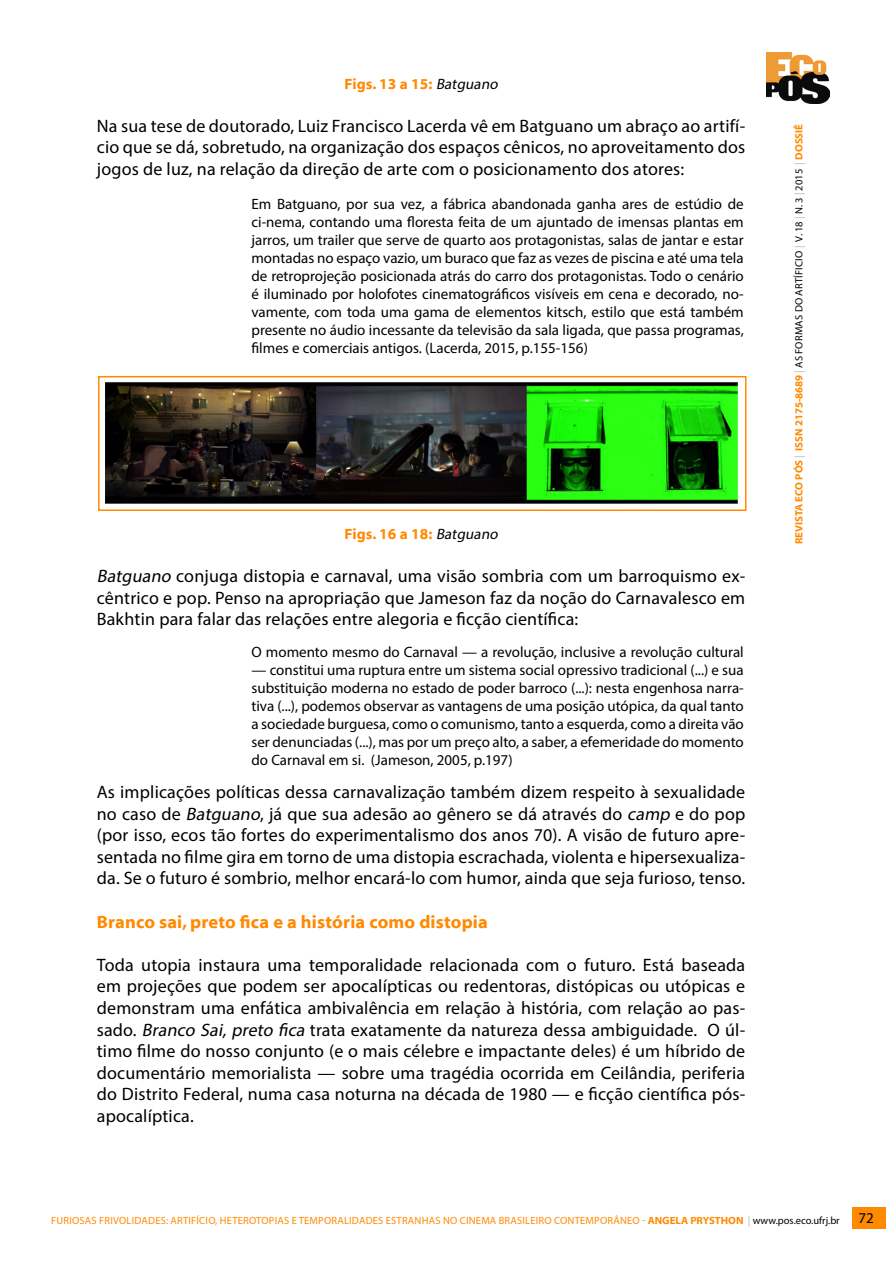
<style>
.page{position:relative;width:893px;height:1263px;background:#fff}
.page>*{position:absolute;margin:0;border:0;box-sizing:border-box;transform-origin:0 0}
.t1{font:18px/21.6px "Myriad Pro";letter-spacing:.01em;color:#000;text-align:justify}
.t2{font:18px "Myriad Bd Web";letter-spacing:.01em;color:#ff8900}
.t3{font:15px/18px "Myriad Pro";color:#000;text-align:justify}
.t4{font:15px "Myriad Bd Web";letter-spacing:.01em;color:#ff8900}
.t5{font:10.5px "Myriad Pro";letter-spacing:.02em;color:#ff8900}
.t6{font:10.5px "Myriad Bd Web";color:#ff8900}
.s1{font-family:"Myriad Pro";font-style:italic;color:#000}
.s2{font-style:italic}
.s3{font-family:"Myriad Pro";color:#b3b3b3}
.s4{font-family:"Myriad Pro";color:#000}
.s5{font-family:"Myriad Bd Web"}
.s6{color:#b3b3b3}
.s7{color:#000}
.s8{font-size:15px;color:#000}
</style>
<div class="page">
<img style="left:766px;top:52px;width:63px;height:52px">
<div style="left:853px;top:1208px;width:33px;height:21px;background:#ff8900"></div>
<img style="left:105px;top:382px;width:633px;height:122px">
<div style="left:98px;top:376px;width:648px;height:135px;border:2px solid #ff8900"></div>
<p class="t4" style="left:344px;top:75px;width:158px">Figs. 13 a 15: <span class="s1">Batguano</span></p>
<p class="t1" style="left:97px;top:115px;width:650px">Na sua tese de doutorado, Luiz Francisco Lacerda vê em Batguano um abraço ao artifí&shy;cio que se dá, sobretudo, na organização dos espaços cênicos, no aproveitamento dos jogos de luz, na relação da direção de arte com o posicionamento dos atores:</p>
<p class="t3" style="left:251px;top:194px;width:494px">Em Batguano, por sua vez, a fábrica abandonada ganha ares de estúdio de ci-nema, contando uma floresta feita de um ajuntado de imensas plantas em jarros, um trailer que serve de quarto aos protagonistas, salas de jantar e estar montadas no espaço vazio, um buraco que faz as vezes de piscina e até uma tela de retroprojeção posicionada atrás do carro dos protagonistas. Todo o cenário é iluminado por holofotes cinematográficos visíveis em cena e decorado, no&shy;vamente, com toda uma gama de elementos kitsch, estilo que está também presente no áudio incessante da televisão da sala ligada, que passa programas, filmes e comerciais antigos. (Lacerda, 2015, p.155-156)</p>
<p class="t4" style="left:344px;top:525px;width:158px">Figs. 16 a 18: <span class="s1">Batguano</span></p>
<p class="t1" style="left:97px;top:565px;width:650px"><span class="s2">Batguano</span> conjuga distopia e carnaval, uma visão sombria com um barroquismo ex&shy;cêntrico e pop. Penso na apropriação que Jameson faz da noção do Carnavalesco em Bakhtin para falar das relações entre alegoria e ficção científica:</p>
<p class="t3" style="left:251px;top:643px;width:494px">O momento mesmo do Carnaval — a revolução, inclusive a revolução cultural</p>
<p class="t3" style="left:251px;top:661px;width:494px">— constitui uma ruptura entre um sistema social opressivo tradicional (...) e sua substituição moderna no estado de poder barroco (...): nesta engenhosa narra&shy;tiva (...), podemos observar as vantagens de uma posição utópica, da qual tanto a sociedade burguesa, como o comunismo, tanto a esquerda, como a direita vão ser denunciadas (...), mas por um preço alto, a saber, a efemeridade do momento do Carnaval em si. (Jameson, 2005, p.197)</p>
<p class="t1" style="left:97px;top:781px;width:650px">As implicações políticas dessa carnavalização também dizem respeito à sexualidade no caso de <span class="s2">Batguano</span>, já que sua adesão ao gênero se dá através do <span class="s2">camp</span> e do pop (por isso, ecos tão fortes do experimentalismo dos anos 70). A visão de futuro apre&shy;sentada no filme gira em torno de uma distopia escrachada, violenta e hipersexualiza&shy;da. Se o futuro é sombrio, melhor encará-lo com humor, ainda que seja furioso, tenso.</p>
<p class="t2" style="left:97px;top:912px;width:393px">Branco sai, preto fica e a história como distopia</p>
<p class="t1" style="left:97px;top:954px;width:650px">Toda utopia instaura uma temporalidade relacionada com o futuro. Está baseada em projeções que podem ser apocalípticas ou redentoras, distópicas ou utópicas e demonstram uma enfática ambivalência em relação à história, com relação ao pas&shy;sado. <span class="s2">Branco Sai, preto fica</span> trata exatamente da natureza dessa ambiguidade. O úl&shy;timo filme do nosso conjunto (e o mais célebre e impactante deles) é um híbrido de documentário memorialista — sobre uma tragédia ocorrida em Ceilândia, periferia do Distrito Federal, numa casa noturna na década de 1980 — e ficção científica pós&shy;apocalíptica.</p>
<p class="t6" style="left:793px;top:544px;width:421px;rotate:-90deg">REVISTA ECO PÓS <span class="s3">|</span> ISSN 2175-8689 <span class="s3">|</span> <span class="s4">AS FORMAS DO ARTÍFICIO</span> <span class="s3">|</span> <span class="s4">V. 18</span> <span class="s3">|</span> <span class="s4">N. 3</span> <span class="s3">|</span> <span class="s4">2015</span> <span class="s3">|</span> DOSSIÊ</p>
<p class="t5" style="left:51px;top:1214px;width:824px">FURIOSAS FRIVOLIDADES: ARTIFÍCIO, HETEROTOPIAS E TEMPORALIDADES ESTRANHAS NO CINEMA BRASILEIRO CONTEMPORÂNEO - <span class="s5">ANGELA PRYSTHON</span> <span class="s6">|</span> <span class="s7">www.pos.eco.ufrj.br</span> <span class="s8">72</span></p>
</div>
